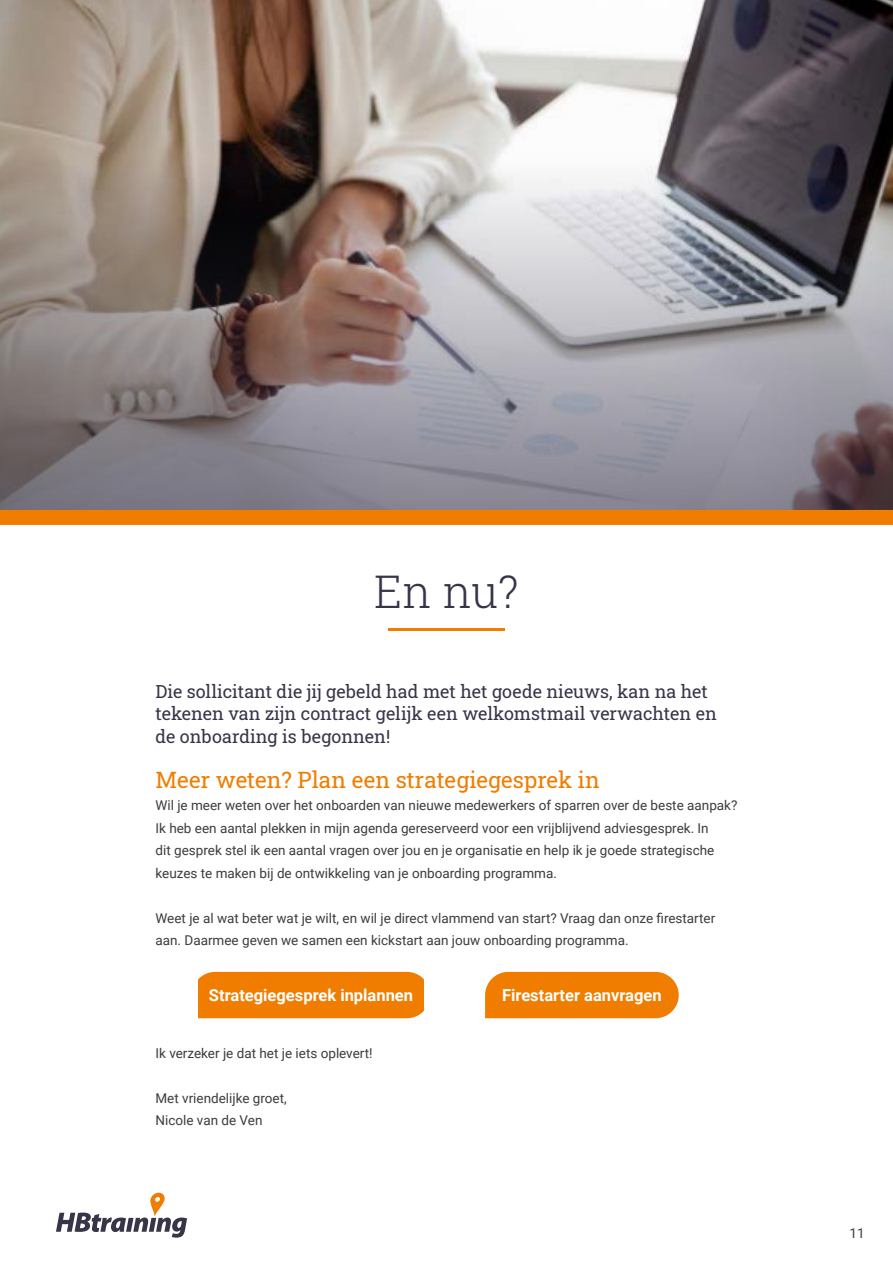
<style>
.page{position:relative;width:893px;height:1263px;background:#fff}
.page>*{position:absolute;margin:0;border:0;box-sizing:border-box;transform-origin:0 0}
.t1{font:300 45px "Roboto Slab";color:#383549}
.t2{font:22.5px "Roboto Slab";color:#f07d00}
.t3{font:18px/22.5px "Roboto Slab";color:#383549}
.t4{font:700 16.5px "Roboto";color:#fff}
.t5{font:13.5px/22.5px "Roboto";color:#3c3c3b}
</style>
<div class="page">
<svg style="left:56px;top:1192px;width:131px;height:46px"></svg>
<img style="left:0;top:0;width:893px;height:510px">
<div style="left:0;top:510px;width:893px;height:15px;background:#f07d00"></div>
<hr style="left:388px;top:628px;width:117px;height:2px;background:#f07d00">
<div style="left:485px;top:972px;width:194px;height:46px;background:#f07d00"></div>
<div style="left:199px;top:972px;width:225px;height:46px;background:#f07d00"></div>
<h1 class="t1" style="left:374px;top:573px;width:146px">En nu?</h1>
<h3 class="t3" style="left:155px;top:681px;width:563px">Die sollicitant die jij gebeld had met het goede nieuws, kan na het tekenen van zijn contract gelijk een welkomstmail verwachten en de onboarding is begonnen!</h3>
<h2 class="t2" style="left:155px;top:770px;width:446px">Meer weten? Plan een strategiegesprek in</h2>
<p class="t5" style="left:155px;top:795px;width:583px">Wil je meer weten over het onboarden van nieuwe medewerkers of sparren over de beste aanpak?<br>Ik heb een aantal plekken in mijn agenda gereserveerd voor een vrijblijvend adviesgesprek. In<br>dit gesprek stel ik een aantal vragen over jou en je organisatie en help ik je goede strategische keuzes te maken bij de ontwikkeling van je onboarding programma.</p>
<p class="t5" style="left:155px;top:906px;width:561px">Weet je al wat beter wat je wilt, en wil je direct vlammend van start? Vraag dan onze firestarter aan. Daarmee geven we samen een kickstart aan jouw onboarding programma.</p>
<p class="t4" style="left:209px;top:989px;width:206px">Strategiegesprek inplannen</p>
<p class="t4" style="left:502px;top:989px;width:161px">Firestarter aanvragen</p>
<p class="t5" style="left:155px;top:1042px;width:219px">Ik verzeker je dat het je iets oplevert!</p>
<p class="t5" style="left:155px;top:1087px;width:133px">Met vriendelijke groet,<br>Nicole van de Ven</p>
<p class="t5" style="left:849px;top:1222px;width:17px">11</p>
</div>
